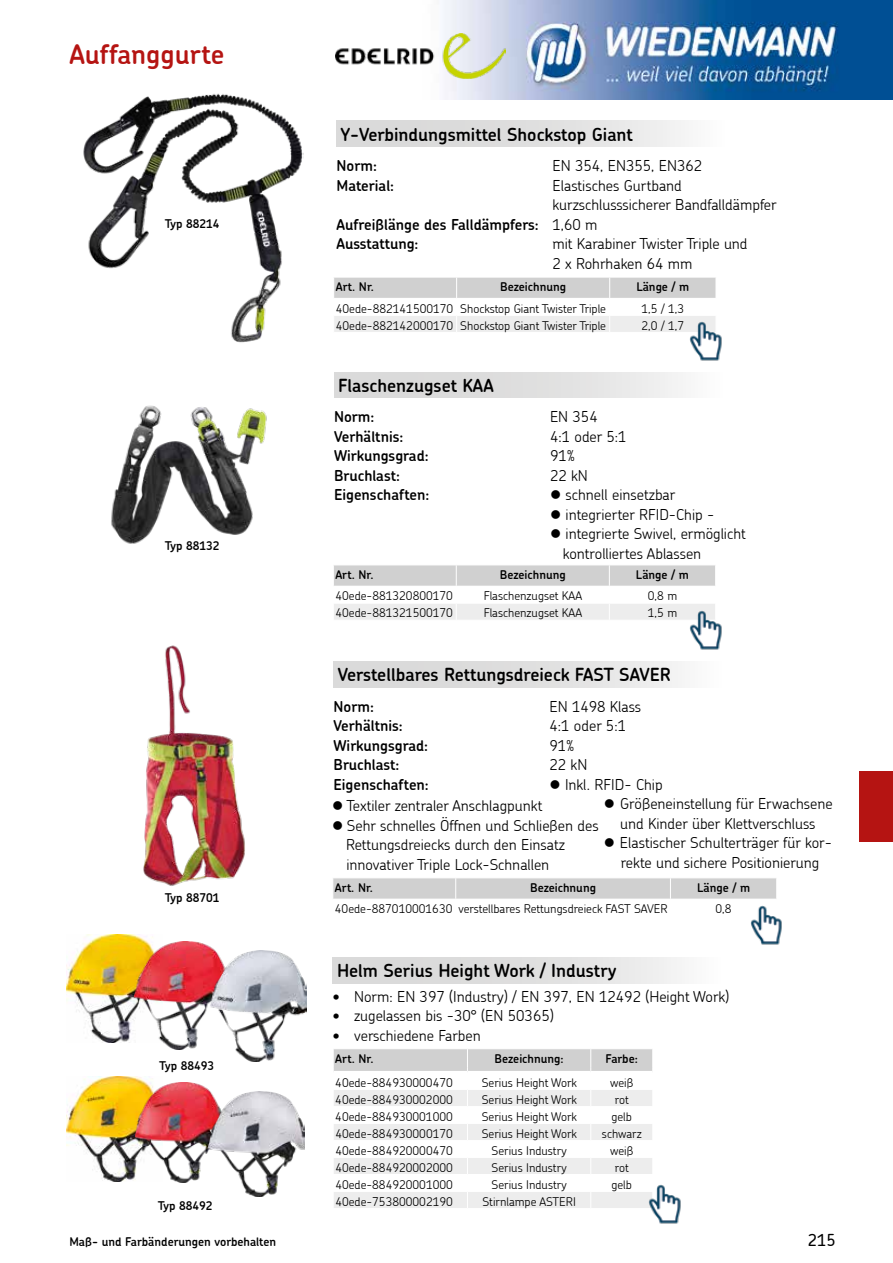
<style>
.page{position:relative;width:893px;height:1263px;background:#fff}
.page>*{position:absolute;margin:0;border:0;box-sizing:border-box;transform-origin:0 0}
.t1{font:600 27px "Chevin";color:#b51412}
.t2{font:600 18px "Chevin";color:#000}
.t3{font:500 16.5px "Chevin";color:#000}
.t4{font:300 15px/19.5px "Chevin";color:#000}
.t5{font:600 15px "Chevin";color:#000}
.t6{font:300 12px "Chevin";color:#000}
.t7{font:600 12px "Chevin";color:#000}
.s1{font-weight:300}
</style>
<div class="page">
<img style="left:443px;top:0;width:450px;height:100px">
<div style="left:859px;top:771px;width:34px;height:71px;background:#b51412"></div>
<img style="left:336px;top:33px;width:169px;height:46px">
<div style="left:336px;top:121px;width:500px;height:25px;background:linear-gradient(to right,#d1d1d1,#fff)"></div>
<svg style="left:334px;top:277px;width:382px;height:55px"></svg>
<img style="left:83px;top:93px;width:221px;height:250px">
<img style="left:111px;top:405px;width:156px;height:139px">
<div style="left:334px;top:372px;width:500px;height:26px;background:linear-gradient(to right,#d1d1d1,#fff)"></div>
<svg style="left:334px;top:565px;width:381px;height:55px"></svg>
<div style="left:333px;top:662px;width:500px;height:25px;background:linear-gradient(to right,#d1d1d1,#fff)"></div>
<svg style="left:333px;top:878px;width:444px;height:21px;background:#d1d1d1"></svg>
<div style="left:333px;top:957px;width:499px;height:26px;background:linear-gradient(to right,#d1d1d1,#fff)"></div>
<img style="left:66px;top:935px;width:87px;height:108px">
<img style="left:134px;top:942px;width:82px;height:107px">
<img style="left:66px;top:1077px;width:85px;height:104px">
<img style="left:135px;top:1082px;width:75px;height:100px">
<img style="left:211px;top:951px;width:95px;height:110px">
<img style="left:208px;top:1091px;width:96px;height:105px">
<svg style="left:333px;top:1049px;width:320px;height:159px"></svg>
<img style="left:143px;top:645px;width:102px;height:241px">
<img style="left:689px;top:319px;width:33px;height:42px">
<img style="left:689px;top:608px;width:33px;height:42px">
<img style="left:648px;top:1182px;width:33px;height:42px">
<img style="left:750px;top:905px;width:32px;height:40px">
<h1 class="t1" style="left:69px;top:36px;width:156px">Auffanggurte</h1>
<p class="t7" style="left:165px;top:216px;width:56px">Typ 88214</p>
<p class="t7" style="left:165px;top:537px;width:56px">Typ 88132</p>
<p class="t7" style="left:165px;top:890px;width:56px">Typ 88701</p>
<p class="t7" style="left:159px;top:1058px;width:56px">Typ 88493</p>
<p class="t7" style="left:158px;top:1197px;width:56px">Typ 88492</p>
<p class="t2" style="left:341px;top:122px;width:294px">Y-Verbindungsmittel Shockstop Giant</p>
<p class="t5" style="left:336px;top:156px;width:42px">Norm:</p>
<p class="t4" style="left:552px;top:156px;width:151px">EN 354, EN355, EN362</p>
<p class="t5" style="left:336px;top:175px;width:59px">Material:</p>
<p class="t4" style="left:552px;top:175px;width:131px">Elastisches Gurtband</p>
<p class="t4" style="left:552px;top:195px;width:226px">kurzschlusssicherer Bandfalldämpfer</p>
<p class="t5" style="left:336px;top:214px;width:263px">Aufreißlänge des Falldämpfers: <span class="s1">1,60 m</span></p>
<p class="t5" style="left:336px;top:234px;width:84px">Ausstattung:</p>
<p class="t4" style="left:552px;top:234px;width:197px">mit Karabiner Twister Triple und<br>2 x Rohrhaken 64 mm</p>
<p class="t7" style="left:336px;top:279px;width:40px">Art. Nr.</p>
<p class="t7" style="left:500px;top:279px;width:67px">Bezeichnung</p>
<p class="t7" style="left:636px;top:279px;width:55px">Länge / m</p>
<p class="t6" style="left:336px;top:300px;width:272px">40ede-882141500170 Shockstop Giant Twister Triple</p>
<p class="t6" style="left:641px;top:300px;width:44px">1,5 / 1,3</p>
<p class="t6" style="left:336px;top:317px;width:272px">40ede-882142000170 Shockstop Giant Twister Triple</p>
<p class="t6" style="left:641px;top:317px;width:44px">2,0 / 1,7</p>
<p class="t2" style="left:338px;top:374px;width:157px">Flaschenzugset KAA</p>
<p class="t5" style="left:334px;top:407px;width:42px">Norm:</p>
<p class="t4" style="left:550px;top:407px;width:49px">EN 354</p>
<p class="t5" style="left:334px;top:427px;width:71px">Verhältnis:</p>
<p class="t4" style="left:550px;top:426px;width:78px">4:1 oder 5:1</p>
<p class="t5" style="left:334px;top:446px;width:96px">Wirkungsgrad:</p>
<p class="t4" style="left:550px;top:446px;width:27px">91%</p>
<p class="t5" style="left:334px;top:466px;width:68px">Bruchlast:</p>
<p class="t4" style="left:550px;top:465px;width:39px">22 kN</p>
<p class="t5" style="left:334px;top:485px;width:97px">Eigenschaften:</p>
<p class="t4" style="left:550px;top:485px;width:127px">● schnell einsetzbar</p>
<p class="t4" style="left:550px;top:504px;width:166px">● integrierter RFID-Chip -</p>
<p class="t4" style="left:563px;top:524px;width:184px;text-indent:-13px">● integrierte Swivel, ermöglicht kontrolliertes Ablassen</p>
<p class="t7" style="left:335px;top:567px;width:40px">Art. Nr.</p>
<p class="t7" style="left:500px;top:567px;width:67px">Bezeichnung</p>
<p class="t7" style="left:636px;top:567px;width:55px">Länge / m</p>
<p class="t6" style="left:335px;top:588px;width:119px">40ede-881320800170</p>
<p class="t6" style="left:484px;top:588px;width:100px">Flaschenzugset KAA</p>
<p class="t6" style="left:648px;top:588px;width:31px">0,8 m</p>
<p class="t6" style="left:335px;top:605px;width:119px">40ede-881321500170</p>
<p class="t6" style="left:484px;top:605px;width:100px">Flaschenzugset KAA</p>
<p class="t6" style="left:648px;top:605px;width:31px">1,5 m</p>
<p class="t2" style="left:338px;top:663px;width:335px">Verstellbares Rettungsdreieck FAST SAVER</p>
<p class="t5" style="left:333px;top:697px;width:42px">Norm:</p>
<p class="t4" style="left:549px;top:696px;width:93px">EN 1498 Klass</p>
<p class="t5" style="left:333px;top:716px;width:71px">Verhältnis:</p>
<p class="t4" style="left:549px;top:716px;width:78px">4:1 oder 5:1</p>
<p class="t5" style="left:333px;top:736px;width:96px">Wirkungsgrad:</p>
<p class="t4" style="left:549px;top:735px;width:27px">91%</p>
<p class="t5" style="left:333px;top:755px;width:68px">Bruchlast:</p>
<p class="t4" style="left:549px;top:755px;width:39px">22 kN</p>
<p class="t5" style="left:333px;top:775px;width:97px">Eigenschaften:</p>
<p class="t4" style="left:549px;top:774px;width:115px">● Inkl. RFID- Chip</p>
<p class="t4" style="left:604px;top:794px;width:230px;text-align:center">● Größeneinstellung für Erwachsene und Kinder über Klettverschluss</p>
<p class="t4" style="left:604px;top:833px;width:230px;text-align:center">● Elastischer Schulterträger für kor&shy;rekte und sichere Positionierung</p>
<p class="t4" style="left:332px;top:796px;width:212px">● Textiler zentraler Anschlagpunkt</p>
<p class="t4" style="left:346px;top:815px;width:254px;text-indent:-14px">● Sehr schnelles Öffnen und Schließen des<br>Rettungsdreiecks durch den Einsatz innovativer Triple Lock-Schnallen</p>
<p class="t7" style="left:335px;top:880px;width:40px">Art. Nr.</p>
<p class="t7" style="left:530px;top:880px;width:67px">Bezeichnung</p>
<p class="t7" style="left:697px;top:880px;width:55px">Länge / m</p>
<p class="t6" style="left:335px;top:901px;width:334px">40ede-887010001630 verstellbares Rettungsdreieck FAST SAVER</p>
<p class="t6" style="left:716px;top:901px;width:18px">0,8</p>
<p class="t2" style="left:337px;top:959px;width:281px">Helm Serius Height Work / Industry</p>
<p class="t4" style="left:333px;top:986px;width:398px">• Norm: EN 397 (Industry) / EN 397, EN 12492 (Height Work)</p>
<p class="t4" style="left:333px;top:1006px;width:223px">• zugelassen bis -30° (EN 50365)</p>
<p class="t4" style="left:333px;top:1025px;width:149px">• verschiedene Farben</p>
<p class="t7" style="left:335px;top:1051px;width:40px">Art. Nr.</p>
<p class="t7" style="left:495px;top:1051px;width:70px">Bezeichnung:</p>
<p class="t7" style="left:606px;top:1051px;width:34px">Farbe:</p>
<p class="t6" style="left:335px;top:1074px;width:119px">40ede-884930000470</p>
<p class="t6" style="left:482px;top:1074px;width:97px">Serius Height Work</p>
<p class="t6" style="left:610px;top:1074px;width:25px">weiß</p>
<p class="t6" style="left:335px;top:1091px;width:119px">40ede-884930002000</p>
<p class="t6" style="left:482px;top:1091px;width:97px">Serius Height Work</p>
<p class="t6" style="left:615px;top:1091px;width:15px">rot</p>
<p class="t6" style="left:335px;top:1108px;width:119px">40ede-884930001000</p>
<p class="t6" style="left:482px;top:1108px;width:97px">Serius Height Work</p>
<p class="t6" style="left:612px;top:1108px;width:22px">gelb</p>
<p class="t6" style="left:335px;top:1125px;width:119px">40ede-884930000170</p>
<p class="t6" style="left:482px;top:1125px;width:97px">Serius Height Work</p>
<p class="t6" style="left:602px;top:1125px;width:41px">schwarz</p>
<p class="t6" style="left:335px;top:1142px;width:119px">40ede-884920000470</p>
<p class="t6" style="left:492px;top:1142px;width:77px">Serius Industry</p>
<p class="t6" style="left:610px;top:1142px;width:25px">weiß</p>
<p class="t6" style="left:335px;top:1159px;width:119px">40ede-884920002000</p>
<p class="t6" style="left:492px;top:1159px;width:77px">Serius Industry</p>
<p class="t6" style="left:615px;top:1159px;width:15px">rot</p>
<p class="t6" style="left:335px;top:1176px;width:119px">40ede-884920001000</p>
<p class="t6" style="left:492px;top:1176px;width:77px">Serius Industry</p>
<p class="t6" style="left:612px;top:1176px;width:22px">gelb</p>
<p class="t6" style="left:335px;top:1193px;width:119px">40ede-753800002190</p>
<p class="t6" style="left:482px;top:1193px;width:95px">Stirnlampe ASTERI</p>
<p class="t7" style="left:69px;top:1233px;width:208px">Maß- und Farbänderungen vorbehalten</p>
<p class="t3" style="left:808px;top:1229px;width:29px">215</p>
</div>
